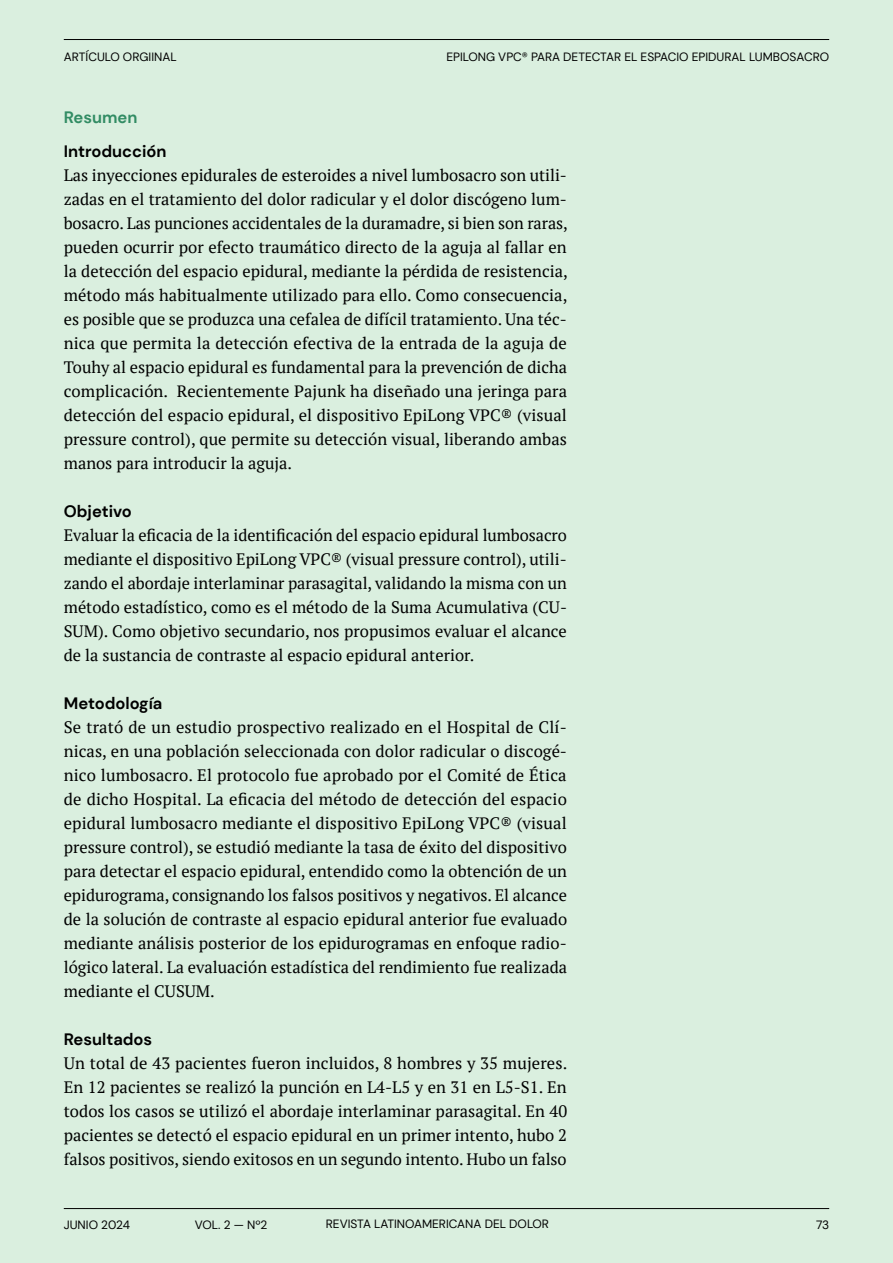
<style>
.page{position:relative;width:893px;height:1263px;background:#daefdf}
.page>*{position:absolute;margin:0;border:0;box-sizing:border-box;transform-origin:0 0}
.t1{font:16.5px/24px "PT Serif";color:#000;text-align:justify}
.t2{font:700 16.5px "DM Sans";color:#000}
.t3{font:700 16.5px "DM Sans";color:#328c64}
.t4{font:12px "DM Sans";color:#000}
</style>
<div class="page">
<hr style="left:64px;top:39px;width:765px;height:1px;background:#000">
<hr style="left:64px;top:1208px;width:765px;height:1px;background:#000">
<p class="t4" style="left:64px;top:50px;width:114px">ARTÍCULO ORGIINAL</p>
<p class="t4" style="left:446px;top:50px;width:384px">EPILONG VPC® PARA DETECTAR EL ESPACIO EPIDURAL LUMBOSACRO</p>
<p class="t3" style="left:64px;top:106px;width:75px">Resumen</p>
<p class="t2" style="left:64px;top:141px;width:104px">Introducción</p>
<p class="t1" style="left:64px;top:163px;width:506px">Las inyecciones epidurales de esteroides a nivel lumbosacro son utili&shy;zadas en el tratamiento del dolor radicular y el dolor discógeno lum&shy;bosacro. Las punciones accidentales de la duramadre, si bien son raras, pueden ocurrir por efecto traumático directo de la aguja al fallar en la detección del espacio epidural, mediante la pérdida de resistencia, método más habitualmente utilizado para ello. Como consecuencia, es posible que se produzca una cefalea de difícil tratamiento. Una téc&shy;nica que permita la detección efectiva de la entrada de la aguja de Touhy al espacio epidural es fundamental para la prevención de dicha complicación. Recientemente Pajunk ha diseñado una jeringa para detección del espacio epidural, el dispositivo EpiLong VPC® (visual pressure control), que permite su detección visual, liberando ambas manos para introducir la aguja.</p>
<p class="t2" style="left:64px;top:501px;width:70px">Objetivo</p>
<p class="t1" style="left:64px;top:523px;width:505px">Evaluar la eficacia de la identificación del espacio epidural lumbosacro mediante el dispositivo EpiLong VPC® (visual pressure control), utili&shy;zando el abordaje interlaminar parasagital, validando la misma con un método estadístico, como es el método de la Suma Acumulativa (CU-SUM). Como objetivo secundario, nos propusimos evaluar el alcance de la sustancia de contraste al espacio epidural anterior.</p>
<p class="t2" style="left:64px;top:693px;width:100px">Metodología</p>
<p class="t1" style="left:64px;top:715px;width:505px">Se trató de un estudio prospectivo realizado en el Hospital de Clí&shy;nicas, en una población seleccionada con dolor radicular o discogé&shy;nico lumbosacro. El protocolo fue aprobado por el Comité de Ética de dicho Hospital. La eficacia del método de detección del espacio epidural lumbosacro mediante el dispositivo EpiLong VPC® (visual pressure control), se estudió mediante la tasa de éxito del dispositivo para detectar el espacio epidural, entendido como la obtención de un epidurograma, consignando los falsos positivos y negativos. El alcance de la solución de contraste al espacio epidural anterior fue evaluado mediante análisis posterior de los epidurogramas en enfoque radio&shy;lógico lateral. La evaluación estadística del rendimiento fue realizada mediante el CUSUM.</p>
<p class="t2" style="left:64px;top:1029px;width:90px">Resultados</p>
<p class="t1" style="left:64px;top:1051px;width:505px">Un total de 43 pacientes fueron incluidos, 8 hombres y 35 mujeres.<br>En 12 pacientes se realizó la punción en L4-L5 y en 31 en L5-S1. En todos los casos se utilizó el abordaje interlaminar parasagital. En 40 pacientes se detectó el espacio epidural en un primer intento, hubo 2 falsos positivos, siendo exitosos en un segundo intento. Hubo un falso</p>
<p class="t4" style="left:64px;top:1218px;width:68px">JUNIO 2024</p>
<p class="t4" style="left:195px;top:1218px;width:74px">VOL. 2 — Nº2</p>
<p class="t4" style="left:326px;top:1216px;width:225px">REVISTA LATINOAMERICANA DEL DOLOR</p>
<p class="t4" style="left:816px;top:1218px;width:15px">73</p>
</div>
